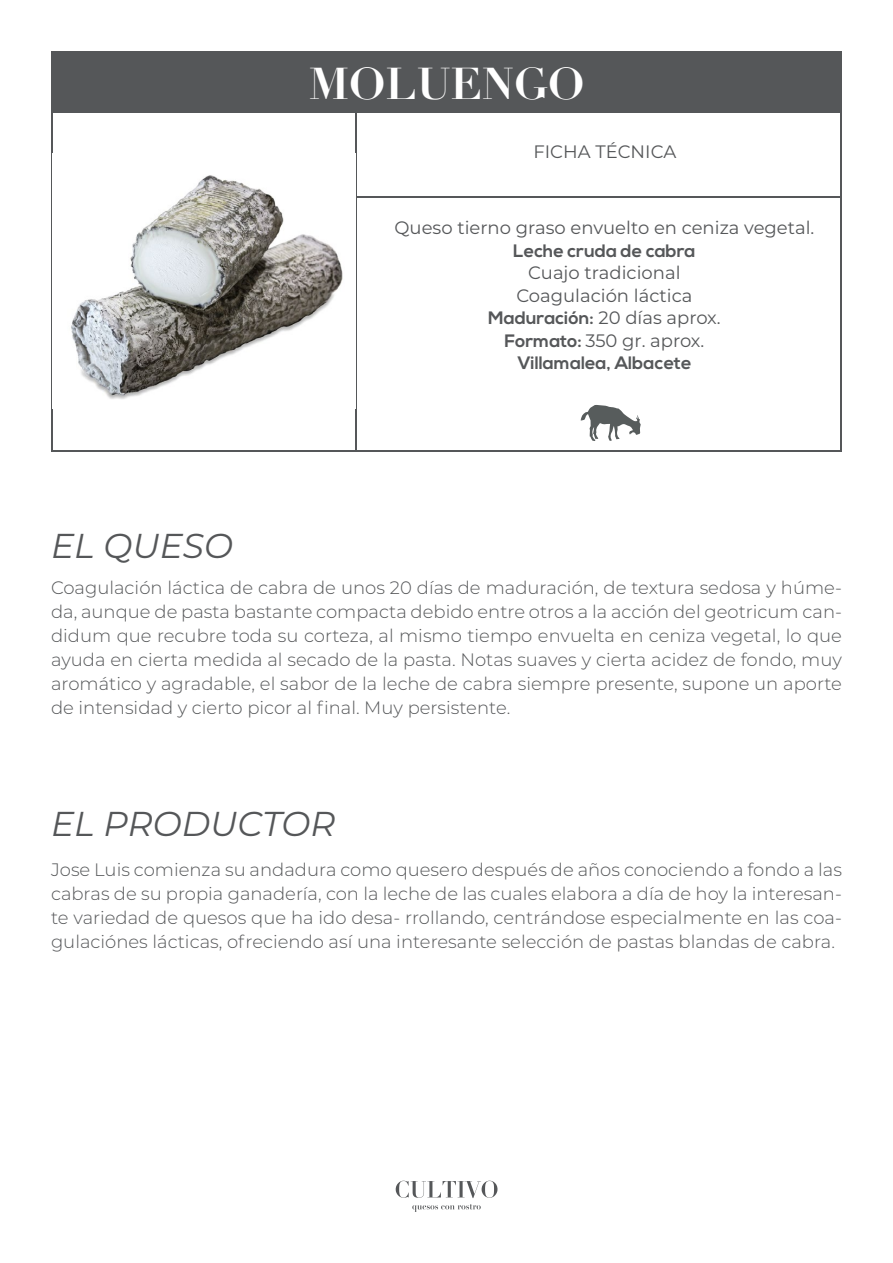
<style>
.page{position:relative;width:893px;height:1263px;background:#fff}
.page>*{position:absolute;margin:0;border:0;box-sizing:border-box;transform-origin:0 0}
.t1{font:700 43.5px "Didot";color:#fff}
.t2{font:italic 34.5px "Montserrat";color:#555759}
.t3{font:300 18px/24px "Montserrat";color:#555759;text-align:justify}
.t4{font:18px/22.5px "Montserrat";color:#555759;text-align:center}
.t5{font:700 18px "Nexa";color:#555759}
.s1{font-family:"Nexa";font-weight:700}
</style>
<div class="page">
<div style="left:51px;top:51px;width:791px;height:62px;background:#555759"></div>
<hr style="left:51px;top:103px;width:2px;height:348px;background:#555759">
<hr style="left:356px;top:105px;width:1px;height:346px;background:#555759">
<hr style="left:840px;top:103px;width:2px;height:348px;background:#555759">
<hr style="left:51px;top:450px;width:791px;height:1px;background:#555759">
<hr style="left:356px;top:196px;width:485px;height:2px;background:#555759">
<svg style="left:396px;top:1181px;width:101px;height:17px"></svg>
<svg style="left:412px;top:1204px;width:69px;height:8px"></svg>
<img style="left:71px;top:175px;width:272px;height:224px">
<svg style="left:581px;top:405px;width:60px;height:36px"></svg>
<h1 class="t1" style="left:309px;top:57px;width:277px">MOLUENGO</h1>
<p class="t4" style="left:533px;top:140px;width:144px">FICHA TÉCNICA</p>
<h2 class="t2" style="left:51px;top:522px;width:183px">EL QUESO</h2>
<p class="t4" style="left:394px;top:216px;width:421px">Queso tierno graso envuelto en ceniza vegetal.</p>
<p class="t5" style="left:513px;top:240px;width:184px">Leche cruda de cabra</p>
<p class="t4" style="left:488px;top:261px;width:234px">Cuajo tradicional<br>Coagulación láctica<br><span class="s1">Maduración:</span> 20 días aprox.<br><span class="s1">Formato:</span> 350 gr. aprox.</p>
<p class="t5" style="left:517px;top:353px;width:176px">Villamalea, Albacete</p>
<p class="t3" style="left:51px;top:575px;width:792px">Coagulación láctica de cabra de unos 20 días de maduración, de textura sedosa y húme&shy;da, aunque de pasta bastante compacta debido entre otros a la acción del geotricum can&shy;didum que recubre toda su corteza, al mismo tiempo envuelta en ceniza vegetal, lo que ayuda en cierta medida al secado de la pasta. Notas suaves y cierta acidez de fondo, muy aromático y agradable, el sabor de la leche de cabra siempre presente, supone un aporte de intensidad y cierto picor al final. Muy persistente.</p>
<h2 class="t2" style="left:51px;top:800px;width:286px">EL PRODUCTOR</h2>
<p class="t3" style="left:51px;top:857px;width:792px">Jose Luis comienza su andadura como quesero después de años conociendo a fondo a las cabras de su propia ganadería, con la leche de las cuales elabora a día de hoy la interesan&shy;te variedad de quesos que ha ido desa- rrollando, centrándose especialmente en las coa&shy;gulaciónes lácticas, ofreciendo así una interesante selección de pastas blandas de cabra.</p>
</div>
